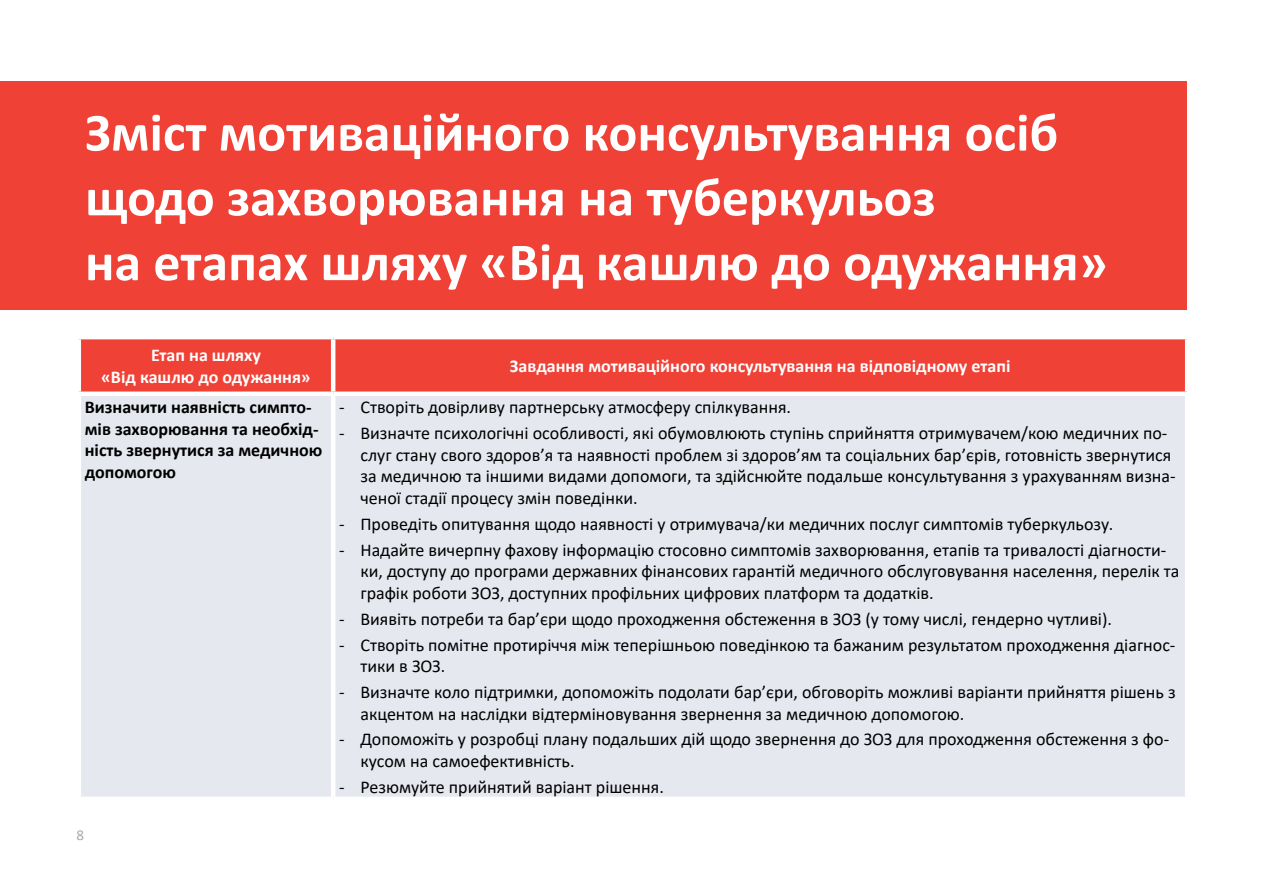
<style>
.page{position:relative;width:1263px;height:893px;background:#fff}
.page>*{position:absolute;margin:0;border:0;box-sizing:border-box;transform-origin:0 0}
.t1{font:700 54px/64.8px "Calibri";color:#fff}
.t2{font:18px/21.6px "Calibri";color:#000}
.t3{font:700 18px/21.6px "Calibri";color:#fff;text-align:center}
.t4{font:700 18px/21.6px "Calibri";color:#000}
.t5{font:15px "Calibri";color:#a7a9ac}
</style>
<div class="page">
<div style="left:81px;top:339px;width:1104px;height:52px;background:#ef4136"></div>
<div style="left:81px;top:396px;width:1104px;height:401px;background:#e6e8f0"></div>
<hr style="left:331px;top:396px;width:4px;height:401px;background:#fff">
<hr style="left:331px;top:339px;width:4px;height:52px;background:#fff">
<div style="left:0;top:81px;width:1186px;height:228px;background:#ef4136"></div>
<h1 class="t1" style="left:85px;top:99px;width:1024px">Зміст мотиваційного консультування осіб щодо захворювання на туберкульоз<br>на етапах шляху «Від кашлю до одужання»</h1>
<p class="t3" style="left:101px;top:344px;width:211px">Етап на шляху<br>«Від кашлю до одужання»</p>
<p class="t3" style="left:510px;top:355px;width:502px">Завдання мотиваційного консультування на відповідному етапі</p>
<p class="t4" style="left:85px;top:396px;width:239px">Визначити наявність симпто&shy;мів захворювання та необхід&shy;ність звернутися за медичною допомогою</p>
<p class="t2" style="left:339px;top:396px;width:453px">- Створіть довірливу партнерську атмосферу спілкування.</p>
<p class="t2" style="left:360px;top:422px;width:817px;text-indent:-21px">- Визначте психологічні особливості, які обумовлюють ступінь сприйняття отримувачем/кою медичних по&shy;слуг стану свого здоров’я та наявності проблем зі здоров’ям та соціальних бар’єрів, готовність звернутися за медичною та іншими видами допомоги, та здійснюйте подальше консультування з урахуванням визна&shy;ченої стадії процесу змін поведінки.</p>
<p class="t2" style="left:339px;top:513px;width:776px">- Проведіть опитування щодо наявності у отримувача/ки медичних послуг симптомів туберкульозу.</p>
<p class="t2" style="left:360px;top:538px;width:820px;text-indent:-21px">- Надайте вичерпну фахову інформацію стосовно симптомів захворювання, етапів та тривалості діагности&shy;ки, доступу до програми державних фінансових гарантій медичного обслуговування населення, перелік та графік роботи ЗОЗ, доступних профільних цифрових платформ та додатків.</p>
<p class="t2" style="left:339px;top:607px;width:774px">- Виявіть потреби та бар’єри щодо проходження обстеження в ЗОЗ (у тому числі, гендерно чутливі).</p>
<p class="t2" style="left:360px;top:633px;width:816px;text-indent:-21px">- Створіть помітне протиріччя між теперішньою поведінкою та бажаним результатом проходження діагнос&shy;тики в ЗОЗ.</p>
<p class="t2" style="left:360px;top:681px;width:817px;text-indent:-21px">- Визначте коло підтримки, допоможіть подолати бар’єри, обговоріть можливі варіанти прийняття рішень з акцентом на наслідки відтерміновування звернення за медичною допомогою.</p>
<p class="t2" style="left:360px;top:728px;width:810px;text-indent:-21px">- Допоможіть у розробці плану подальших дій щодо звернення до ЗОЗ для проходження обстеження з фо&shy;кусом на самоефективність.</p>
<p class="t2" style="left:339px;top:776px;width:326px">- Резюмуйте прийнятий варіант рішення.</p>
<p class="t5" style="left:77px;top:825px;width:9px">8</p>
</div>
